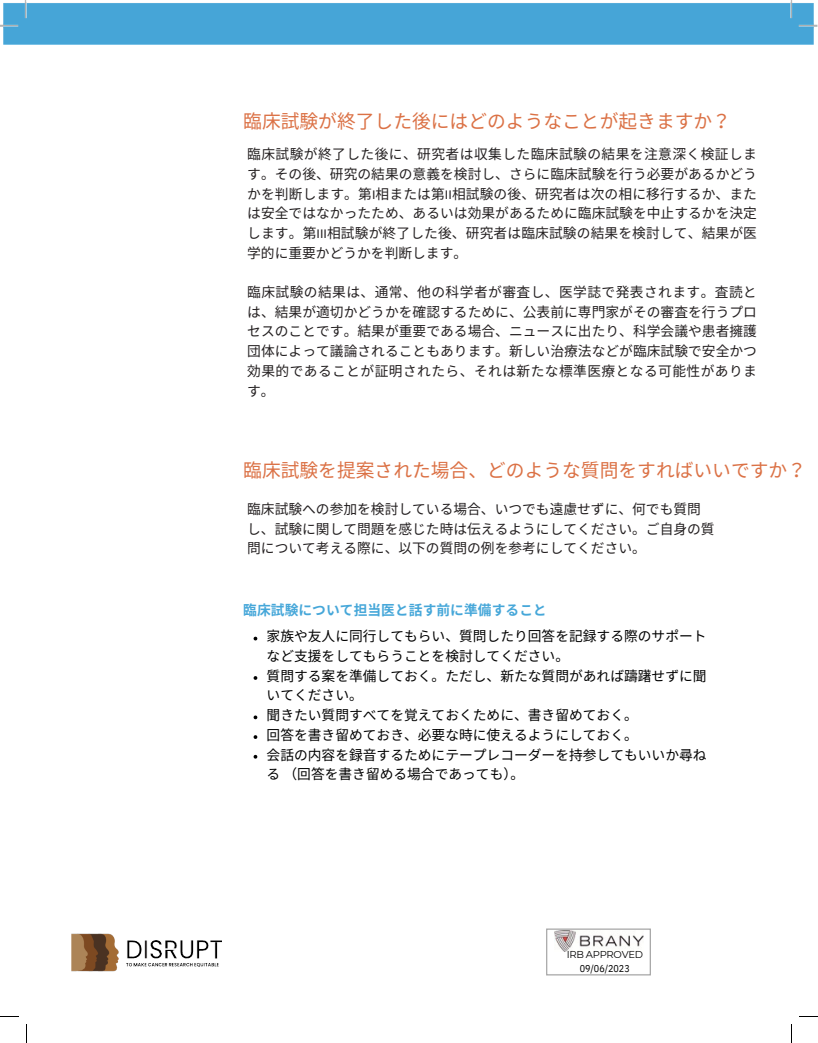
<style>
.page{position:relative;width:818px;height:1043px;background:#fff}
.page>*{position:absolute;margin:0;border:0;box-sizing:border-box;transform-origin:0 0}
.t1{font:18.75px "Noto Sans CJ Ksc";color:#db7145}
.t2{font:13.75px/19.8px "Noto Sans CJ Ksc";color:#231f20}
.t3{font:13.75px/19.8px "Noto Sans CJ Ksc";color:#000}
.t4{font:700 13.75px "Noto Sans CJ Ksc";letter-spacing:.005em;color:#46a7d9}
.t5{font:10px "Montserrat";letter-spacing:-.03em;color:#000}
.t6{font:10px "IBM Plex Sans Cond";color:#000}
.s1{font-family:"Calibri"}
</style>
<div class="page">
<svg style="left:26px;top:1024px;width:1px;height:18px"></svg>
<svg style="left:0;top:1016px;width:19px;height:1px"></svg>
<img style="left:71px;top:933px;width:48px;height:39px">
<img style="left:0;top:0;width:818px;height:45px">
<svg style="left:791px;top:1024px;width:1px;height:18px"></svg>
<svg style="left:799px;top:1016px;width:18px;height:1px"></svg>
<img style="left:126px;top:941px;width:95px;height:25px">
<img style="left:546px;top:928px;width:105px;height:48px">
<img style="left:554px;top:930px;width:89px;height:21px">
<svg style="left:253px;top:636px;width:4px;height:4px"></svg>
<svg style="left:253px;top:676px;width:4px;height:4px"></svg>
<svg style="left:253px;top:715px;width:4px;height:4px"></svg>
<svg style="left:253px;top:735px;width:4px;height:4px"></svg>
<svg style="left:253px;top:755px;width:4px;height:3px"></svg>
<h4 class="t1" style="left:243px;top:106px;width:479px">臨床試験が終了した後にはどのようなことが起きますか？</h4>
<p class="t2" style="left:247px;top:143px;width:511px">臨床試験が終了した後に、研究者は収集した臨床試験の結果を注意深く検証します。その後、研究の結果の意義を検討し、さらに臨床試験を行う必要があるかどうかを判断します。第<span class="s1">I</span>相または第<span class="s1">II</span>相試験の後、研究者は次の相に移行するか、または安全ではなかったため、あるいは効果があるために臨床試験を中止するかを決定します。第<span class="s1">III</span>相試験が終了した後、研究者は臨床試験の結果を検討して、結果が医学的に重要かどうかを判断します。</p>
<p class="t2" style="left:247px;top:281px;width:511px;text-align:justify">臨床試験の結果は、通常、他の科学者が審査し、医学誌で発表されます。査読とは、結果が適切かどうかを確認するために、公表前に専門家がその審査を行うプロセスのことです。結果が重要である場合、ニュースに出たり、科学会議や患者擁護団体によって議論されることもあります。新しい治療法などが臨床試験で安全かつ効果的であることが証明されたら、それは新たな標準医療となる可能性があります。</p>
<h3 class="t1" style="left:243px;top:455px;width:554px">臨床試験を提案された場合、どのような質問をすればいいですか？</h3>
<p class="t2" style="left:247px;top:498px;width:467px">臨床試験への参加を検討している場合、いつでも遠慮せずに、何でも質問し、試験に関して問題を感じた時は伝えるようにしてください。ご自身の質問について考える際に、以下の質問の例を参考にしてください。</p>
<p class="t4" style="left:243px;top:599px;width:305px">臨床試験について担当医と話す前に準備すること</p>
<p class="t3" style="left:266px;top:625px;width:441px">家族や友人に同行してもらい、質問したり回答を記録する際のサポートなど支援をしてもらうことを検討してください。</p>
<p class="t3" style="left:266px;top:665px;width:439px">質問する案を準備しておく。ただし、新たな質問があれば躊躇せずに聞いてください。</p>
<p class="t3" style="left:266px;top:704px;width:372px">聞きたい質問すべてを覚えておくために、書き留めておく。</p>
<p class="t3" style="left:266px;top:724px;width:372px">回答を書き留めておき、必要な時に使えるようにしておく。</p>
<p class="t3" style="left:266px;top:744px;width:441px">会話の内容を録音するためにテープレコーダーを持参してもいいか尋ねる（回答を書き留める場合であっても）。</p>
<p class="t5" style="left:566px;top:948px;width:78px">IRB APPROVED</p>
<p class="t6" style="left:579px;top:962px;width:52px">09/06/2023</p>
</div>
